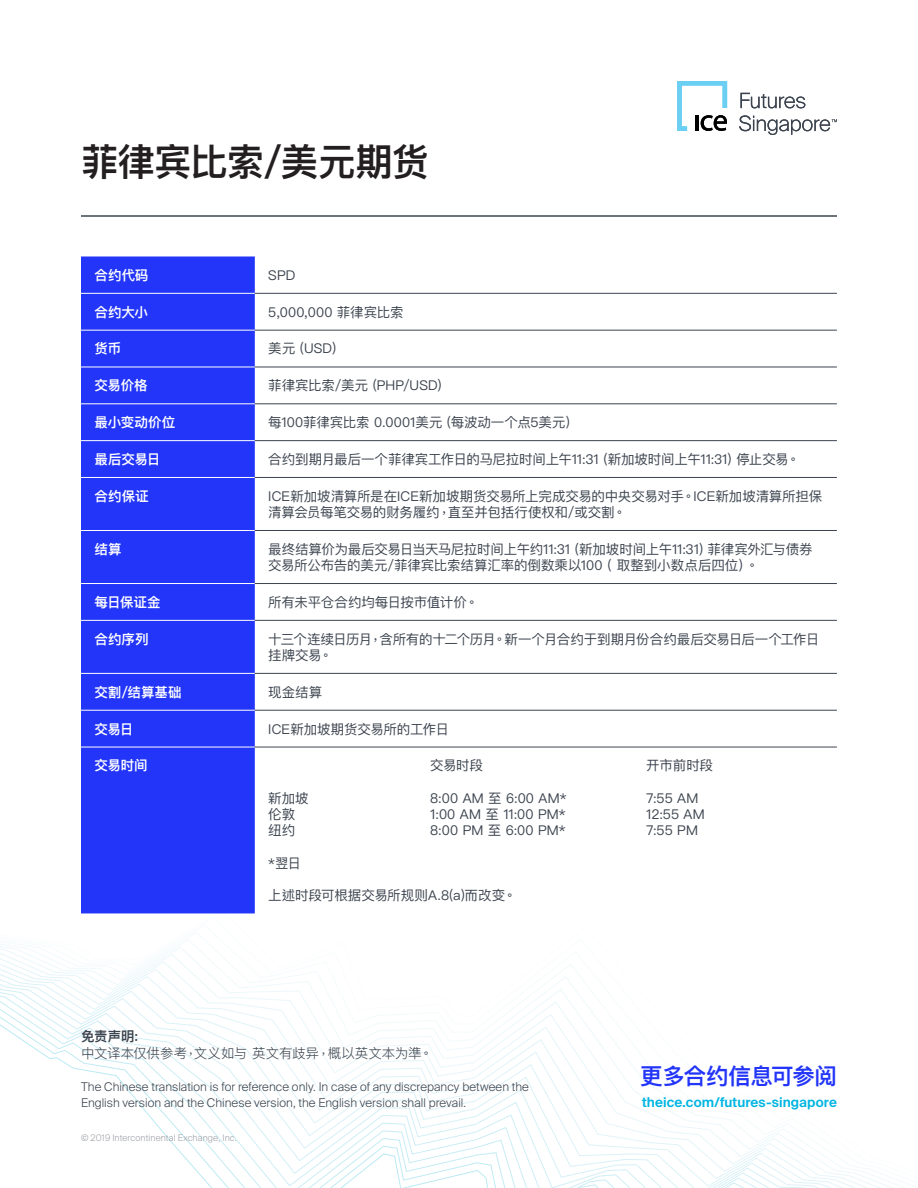
<style>
.page{position:relative;width:918px;height:1188px;background:#fff}
.page>*{position:absolute;margin:0;border:0;box-sizing:border-box;transform-origin:0 0}
.t1{font:600 37.5px "Ping Fang HK";letter-spacing:-.025em;color:#231f20}
.t2{font:600 22.5px "Ping Fang HK";letter-spacing:-.025em;color:#2235f9}
.Phone_information{font:13.5px/16.2px "Ping Fang HK";letter-spacing:-.01em;color:#3c444f}
.Phone_information-2{font:600 13.5px "Ping Fang HK";letter-spacing:-.01em;color:#fff}
.Phone_information-3{font:13.5px/16.2px "Ping Fang HK";letter-spacing:-.03em;color:#3c444f}
.t3{font:600 13.5px "Suisse Intl";letter-spacing:.005em;color:#00b5e2}
.t4{font:300 13.5px "Ping Fang HK";letter-spacing:-.015em;color:#3c444f}
.t5{font:600 13.5px "Ping Fang HK";color:#3c444f}
.t6{font:300 12px/16.5px "Suisse Intl";letter-spacing:.005em;color:#3c444f}
.t7{font:300 9px "Suisse Intl";letter-spacing:.015em;color:#9ea1a7}
</style>
<div class="page">
<svg style="left:0;top:948px;width:917px;height:240px"></svg>
<hr style="left:81px;top:215px;width:756px;height:2px;background:#3c444f">
<svg style="left:677px;top:81px;width:50px;height:50px"></svg>
<svg style="left:741px;top:93px;width:64px;height:15px"></svg>
<svg style="left:739px;top:115px;width:98px;height:20px"></svg>
<div style="left:81px;top:256px;width:174px;height:657px;background:#2235f9"></div>
<hr style="left:81px;top:293px;width:174px;height:1px;background:#fff">
<hr style="left:81px;top:330px;width:174px;height:1px;background:#fff">
<hr style="left:81px;top:367px;width:174px;height:1px;background:#fff">
<hr style="left:81px;top:403px;width:174px;height:1px;background:#fff">
<hr style="left:81px;top:440px;width:174px;height:1px;background:#fff">
<hr style="left:81px;top:477px;width:174px;height:1px;background:#fff">
<hr style="left:81px;top:530px;width:174px;height:1px;background:#fff">
<hr style="left:81px;top:583px;width:174px;height:1px;background:#fff">
<hr style="left:81px;top:620px;width:174px;height:1px;background:#fff">
<hr style="left:81px;top:673px;width:174px;height:1px;background:#fff">
<hr style="left:81px;top:710px;width:174px;height:1px;background:#fff">
<hr style="left:81px;top:747px;width:174px;height:1px;background:#fff">
<hr style="left:255px;top:293px;width:582px;height:1px;background:#3c444f">
<hr style="left:255px;top:330px;width:582px;height:1px;background:#3c444f">
<hr style="left:255px;top:367px;width:582px;height:1px;background:#3c444f">
<hr style="left:255px;top:403px;width:582px;height:1px;background:#3c444f">
<hr style="left:255px;top:440px;width:582px;height:1px;background:#3c444f">
<hr style="left:255px;top:477px;width:582px;height:1px;background:#3c444f">
<hr style="left:255px;top:530px;width:582px;height:1px;background:#3c444f">
<hr style="left:255px;top:583px;width:582px;height:1px;background:#3c444f">
<hr style="left:255px;top:620px;width:582px;height:1px;background:#3c444f">
<hr style="left:255px;top:673px;width:582px;height:1px;background:#3c444f">
<hr style="left:255px;top:710px;width:582px;height:1px;background:#3c444f">
<hr style="left:255px;top:747px;width:582px;height:1px;background:#3c444f">
<p class="t1" style="left:81px;top:139px;width:350px">菲律宾比索/美元期货</p>
<p class="Phone_information-2" style="left:94px;top:267px;width:55px">合约代码</p>
<p class="Phone_information" style="left:268px;top:267px;width:29px">SPD</p>
<p class="Phone_information-2" style="left:94px;top:304px;width:55px">合约大小</p>
<p class="Phone_information" style="left:268px;top:304px;width:137px">5,000,000 菲律宾比索</p>
<p class="Phone_information-2" style="left:94px;top:340px;width:28px">货币</p>
<p class="Phone_information" style="left:268px;top:340px;width:78px">美元（USD）</p>
<p class="Phone_information-2" style="left:94px;top:377px;width:55px">交易价格</p>
<p class="Phone_information" style="left:268px;top:377px;width:175px">菲律宾比索/美元 (PHP/USD)</p>
<p class="Phone_information-2" style="left:94px;top:414px;width:82px">最小变动价位</p>
<p class="Phone_information" style="left:268px;top:414px;width:312px">每100菲律宾比索 0.0001美元（每波动一个点5美元）</p>
<p class="Phone_information-2" style="left:94px;top:451px;width:67px">最后交易日</p>
<p class="Phone_information" style="left:268px;top:451px;width:533px">合约到期月最后一个菲律宾工作日的马尼拉时间上午11:31（新加坡时间上午11:31）停止交易。</p>
<p class="Phone_information-2" style="left:94px;top:488px;width:56px">合约保证</p>
<p class="Phone_information" style="left:268px;top:488px;width:556px">ICE新加坡清算所是在ICE新加坡期货交易所上完成交易的中央交易对手。ICE新加坡清算所担保清算会员每笔交易的财务履约，直至并包括行使权和/或交割。</p>
<p class="Phone_information-2" style="left:94px;top:541px;width:29px">结算</p>
<p class="Phone_information" style="left:268px;top:541px;width:546px">最终结算价为最后交易日当天马尼拉时间上午约11:31（新加坡时间上午11:31）菲律宾外汇与债券交易所公布告的美元/菲律宾比索结算汇率的倒数乘以100（ 取整到小数点后四位）。</p>
<p class="Phone_information-2" style="left:94px;top:594px;width:68px">每日保证金</p>
<p class="Phone_information" style="left:268px;top:594px;width:212px">所有未平仓合约均每日按市值计价。</p>
<p class="Phone_information-2" style="left:94px;top:631px;width:56px">合约序列</p>
<p class="Phone_information-3" style="left:268px;top:631px;width:552px">十三个连续日历月，含所有的十二个历月。新一个月合约于到期月份合约最后交易日后一个工作日挂牌交易。</p>
<p class="Phone_information-2" style="left:94px;top:684px;width:89px">交割/结算基础</p>
<p class="Phone_information" style="left:268px;top:684px;width:55px">现金结算</p>
<p class="Phone_information-2" style="left:94px;top:720px;width:40px">交易日</p>
<p class="Phone_information" style="left:268px;top:720px;width:182px">ICE新加坡期货交易所的工作日</p>
<p class="Phone_information-2" style="left:94px;top:757px;width:55px">交易时间</p>
<p class="Phone_information" style="left:430px;top:757px;width:54px">交易时段</p>
<p class="Phone_information" style="left:646px;top:757px;width:68px">开市前时段</p>
<p class="Phone_information" style="left:268px;top:790px;width:42px">新加坡</p>
<p class="Phone_information" style="left:430px;top:790px;width:138px">8:00 AM 至 6:00 AM*</p>
<p class="Phone_information" style="left:646px;top:790px;width:54px">7:55 AM</p>
<p class="Phone_information" style="left:268px;top:806px;width:28px">伦敦</p>
<p class="Phone_information" style="left:430px;top:806px;width:137px">1:00 AM 至 11:00 PM*</p>
<p class="Phone_information" style="left:646px;top:806px;width:60px">12:55 AM</p>
<p class="Phone_information" style="left:268px;top:822px;width:29px">纽约</p>
<p class="Phone_information" style="left:430px;top:822px;width:137px">8:00 PM 至 6:00 PM*</p>
<p class="Phone_information" style="left:646px;top:822px;width:53px">7:55 PM</p>
<p class="Phone_information" style="left:268px;top:854px;width:34px">*翌日</p>
<p class="Phone_information" style="left:268px;top:887px;width:250px">上述时段可根据交易所规则A.8(a)而改变。</p>
<p class="t5" style="left:81px;top:1028px;width:59px">免责声明:</p>
<p class="t4" style="left:81px;top:1044px;width:353px">中文译本仅供参考，文义如与 英文有歧异，概以英文本为準。</p>
<p class="t6" style="left:81px;top:1078px;width:449px">The Chinese translation is for reference only. In case of any discrepancy between the<br>English version and the Chinese version, the English version shall prevail.</p>
<p class="t7" style="left:81px;top:1133px;width:157px">© 2019 Intercontinental Exchange, Inc.</p>
<h2 class="t2" style="left:640px;top:1062px;width:198px">更多合约信息可参阅</h2>
<p class="t3" style="left:642px;top:1094px;width:196px">theice.com/futures-singapore</p>
</div>
